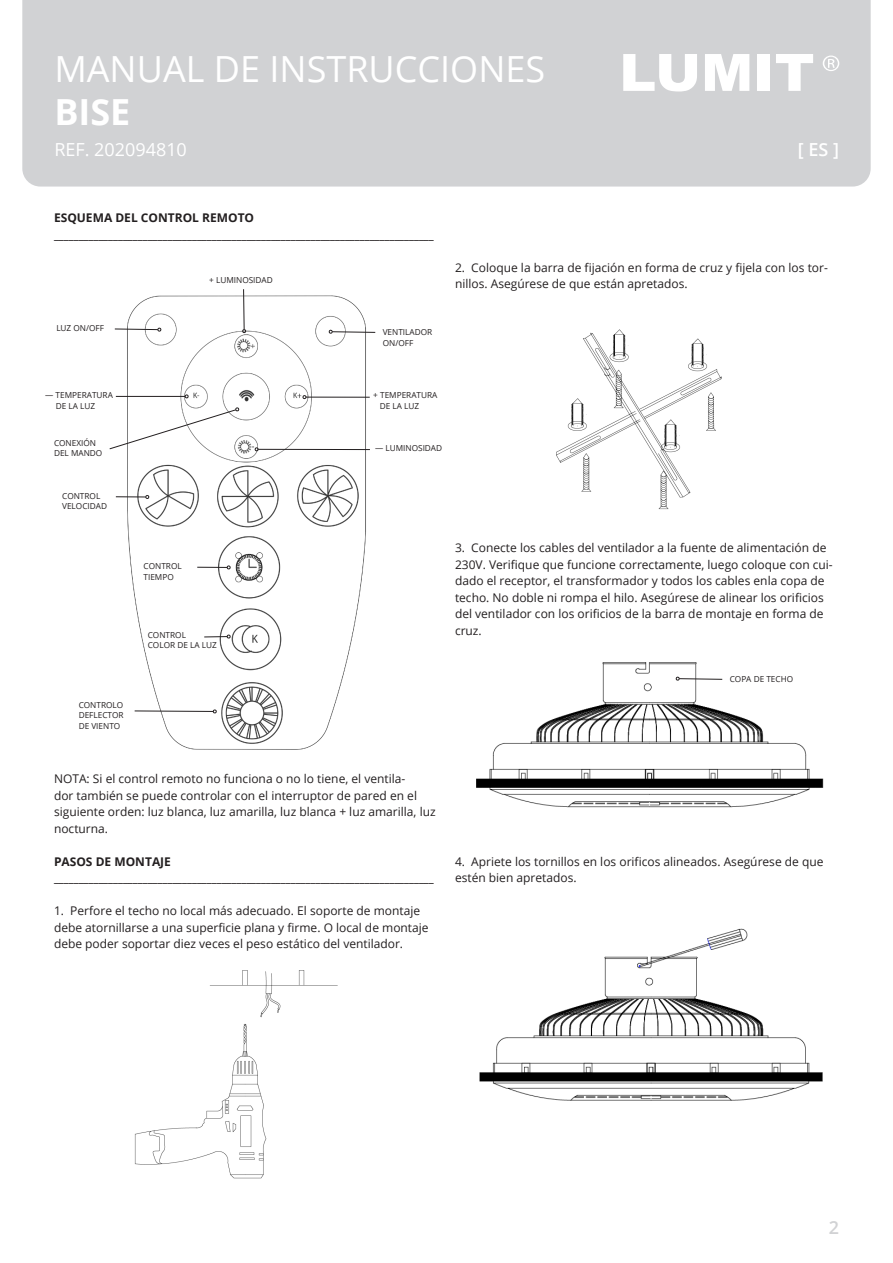
<style>
.page{position:relative;width:893px;height:1263px;background:#fff}
.page>*{position:absolute;margin:0;border:0;box-sizing:border-box;transform-origin:0 0}
.t1{font:36px "Open Sans";color:#fff}
.t2{font:700 36px "Open Sans";color:#fff}
.t3{font:18px "Open Sans";color:#fff}
.t4{font:600 18px "Open Sans";color:#fff}
.t5{font:600 18px "Open Sans";color:#d1d2d4}
.t6{font:12px/16.5px "Open Sans";color:#231f20}
.t7{font:700 12px "Open Sans";color:#231f20}
.t8{font:8.25px "Open Sans";color:#231f20}
</style>
<div class="page">
<div style="left:22px;top:0;width:849px;height:187px;background:#d1d2d4"></div>
<svg style="left:776px;top:54px;width:37px;height:37px"></svg>
<svg style="left:623px;top:54px;width:74px;height:38px"></svg>
<svg style="left:705px;top:54px;width:44px;height:37px"></svg>
<svg style="left:823px;top:56px;width:16px;height:15px"></svg>
<div style="left:758px;top:54px;width:12px;height:37px;background:#fff"></div>
<img style="left:109px;top:295px;width:261px;height:455px">
<svg style="left:241px;top:289px;width:6px;height:44px"></svg>
<hr style="left:306px;top:397px;width:64px;height:1px;background:#231f20">
<svg style="left:302px;top:395px;width:5px;height:4px"></svg>
<hr style="left:258px;top:449px;width:112px;height:1px;background:#231f20">
<svg style="left:255px;top:447px;width:4px;height:4px"></svg>
<hr style="left:116px;top:396px;width:69px;height:1px;background:#231f20">
<svg style="left:184px;top:394px;width:5px;height:5px"></svg>
<svg style="left:109px;top:407px;width:130px;height:42px"></svg>
<hr style="left:116px;top:496px;width:30px;height:1px;background:#231f20">
<svg style="left:145px;top:494px;width:5px;height:6px"></svg>
<hr style="left:197px;top:567px;width:30px;height:1px;background:#231f20">
<svg style="left:226px;top:565px;width:5px;height:5px"></svg>
<svg style="left:204px;top:634px;width:27px;height:5px"></svg>
<svg style="left:134px;top:709px;width:83px;height:5px"></svg>
<svg style="left:114px;top:328px;width:47px;height:4px"></svg>
<svg style="left:329px;top:330px;width:47px;height:4px"></svg>
<img style="left:134px;top:970px;width:204px;height:209px">
<img style="left:556px;top:329px;width:166px;height:181px">
<img style="left:476px;top:662px;width:348px;height:146px">
<img style="left:479px;top:928px;width:344px;height:173px">
<svg style="left:676px;top:676px;width:47px;height:5px"></svg>
<p class="t1" style="left:54px;top:44px;width:492px">MANUAL DE INSTRUCCIONES</p>
<p class="t2" style="left:54px;top:86px;width:78px">BISE</p>
<h2 class="t3" style="left:54px;top:137px;width:134px">REF. 202094810</h2>
<p class="t7" style="left:54px;top:209px;width:202px">ESQUEMA DEL CONTROL REMOTO</p>
<p class="t7" style="left:54px;top:226px;width:381px">_____________________________________________________________________________</p>
<p class="t4" style="left:798px;top:137px;width:43px">[ ES ]</p>
<p class="t8" style="left:56px;top:322px;width:49px">LUZ ON/OFF</p>
<p class="t8" style="left:209px;top:275px;width:65px">+ LUMINOSIDAD</p>
<p class="t8" style="left:383px;top:326px;width:51px">VENTILADOR</p>
<p class="t8" style="left:383px;top:337px;width:32px">ON/OFF</p>
<p class="t6" style="left:455px;top:259px;width:374px">2. Coloque la barra de fijación en forma de cruz y fijela con los tor&shy;nillos. Asegúrese de que están apretados.</p>
<p class="t8" style="left:45px;top:389px;width:69px">— TEMPERATURA</p>
<p class="t8" style="left:56px;top:400px;width:41px">DE LA LUZ</p>
<p class="t8" style="left:54px;top:437px;width:44px">CONEXIÓN</p>
<p class="t8" style="left:54px;top:447px;width:50px">DEL MANDO</p>
<p class="t8" style="left:62px;top:490px;width:40px">CONTROL</p>
<p class="t8" style="left:62px;top:500px;width:46px">VELOCIDAD</p>
<p class="t8" style="left:144px;top:560px;width:40px">CONTROL</p>
<p class="t8" style="left:144px;top:571px;width:32px">TIEMPO</p>
<p class="t8" style="left:148px;top:629px;width:40px">CONTROL</p>
<p class="t8" style="left:148px;top:640px;width:70px">COLOR DE LA LUZ</p>
<p class="t8" style="left:79px;top:699px;width:46px">CONTROLO</p>
<p class="t8" style="left:79px;top:710px;width:47px">DEFLECTOR</p>
<p class="t8" style="left:79px;top:720px;width:43px">DE VIENTO</p>
<p class="t8" style="left:373px;top:389px;width:66px">+ TEMPERATURA</p>
<p class="t8" style="left:380px;top:400px;width:41px">DE LA LUZ</p>
<p class="t8" style="left:375px;top:442px;width:69px">— LUMINOSIDAD</p>
<p class="t6" style="left:455px;top:539px;width:379px">3. Conecte los cables del ventilador a la fuente de alimentación de 230V. Verifique que funcione correctamente, luego coloque con cui&shy;dado el receptor, el transformador y todos los cables enla copa de techo. No doble ni rompa el hilo. Asegúrese de alinear los orificios del ventilador con los orificios de la barra de montaje en forma de cruz.</p>
<p class="t8" style="left:730px;top:673px;width:65px">COPA DE TECHO</p>
<p class="t6" style="left:54px;top:770px;width:383px">NOTA: Si el control remoto no funciona o no lo tiene, el ventila-<br>dor también se puede controlar con el interruptor de pared en el siguiente orden: luz blanca, luz amarilla, luz blanca + luz amarilla, luz nocturna.</p>
<p class="t7" style="left:54px;top:853px;width:118px">PASOS DE MONTAJE</p>
<p class="t7" style="left:54px;top:869px;width:381px">_____________________________________________________________________________</p>
<p class="t6" style="left:54px;top:902px;width:376px">1. Perfore el techo no local más adecuado. El soporte de montaje debe atornillarse a una superficie plana y firme. O local de montaje debe poder soportar diez veces el peso estático del ventilador.</p>
<p class="t6" style="left:455px;top:853px;width:370px">4. Apriete los tornillos en los orificos alineados. Asegúrese de que estén bien apretados.</p>
<h2 class="t5" style="left:829px;top:1215px;width:12px">2</h2>
</div>
